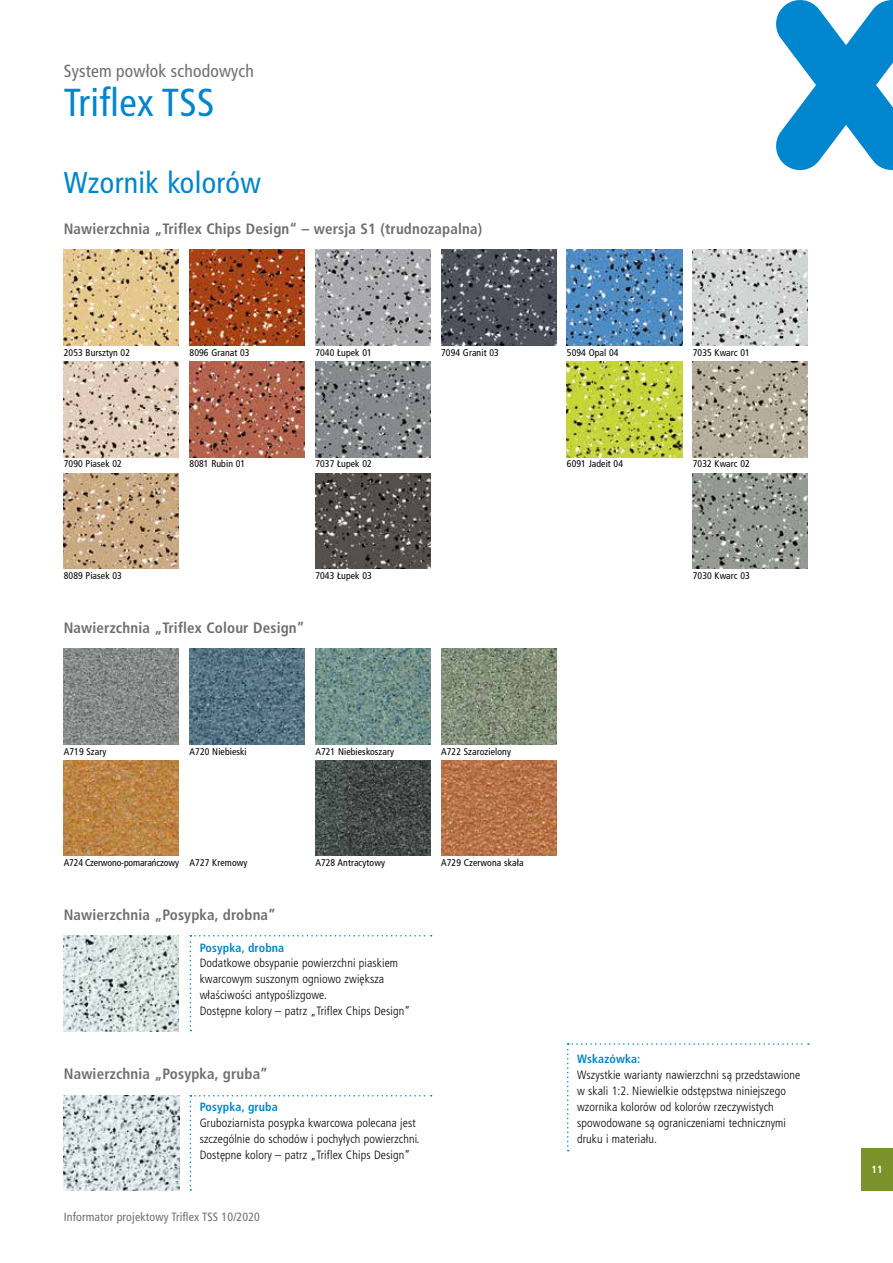
<style>
.page{position:relative;width:893px;height:1263px;background:#fff}
.page>*{position:absolute;margin:0;border:0;box-sizing:border-box;transform-origin:0 0}
.t1{font:condensed 39px "Frutiger LT Pro";letter-spacing:.01em;color:#0086ce}
.t2{font:condensed 30px "Frutiger LT Pro";letter-spacing:.01em;color:#0086ce}
.t3{font:condensed 17.55px "Frutiger LT Pro";letter-spacing:.01em;color:#706f6f}
.t4{font:700 condensed 15px "Frutiger LT Pro";letter-spacing:.01em;color:#706f6f}
.t5{font:300 condensed 12px/15.9px "Frutiger LT Pro";letter-spacing:.01em;color:#000}
.t6{font:condensed 12px "Frutiger LT Pro";letter-spacing:.01em;color:#706f6f}
.t7{font:700 condensed 12px "Frutiger LT Pro";letter-spacing:.01em;color:#0086ce}
.t8{font:700 condensed 10.5px "Frutiger LT Pro";color:#fff}
.t9{font:condensed 9.75px "Frutiger LT Pro";letter-spacing:.01em;color:#000}
.t10{font:condensed 9.75px "Frutiger LT Pro";letter-spacing:-.01em;color:#000}
</style>
<div class="page">
<div style="left:861px;top:1148px;width:32px;height:43px;background:#799229"></div>
<svg style="left:776px;top:0;width:117px;height:170px"></svg>
<svg style="left:567px;top:1043px;width:242px;height:108px"></svg>
<svg style="left:190px;top:935px;width:242px;height:96px"></svg>
<svg style="left:190px;top:1095px;width:242px;height:96px"></svg>
<img style="left:441px;top:648px;width:115px;height:96px">
<img style="left:315px;top:648px;width:116px;height:96px">
<img style="left:190px;top:648px;width:115px;height:96px">
<img style="left:64px;top:648px;width:115px;height:96px">
<img style="left:441px;top:760px;width:115px;height:96px">
<img style="left:315px;top:760px;width:116px;height:96px">
<img style="left:64px;top:760px;width:115px;height:96px">
<img style="left:64px;top:935px;width:115px;height:96px">
<img style="left:64px;top:1095px;width:115px;height:96px">
<img style="left:693px;top:361px;width:115px;height:96px">
<img style="left:693px;top:473px;width:115px;height:96px">
<img style="left:64px;top:250px;width:115px;height:95px">
<img style="left:315px;top:250px;width:116px;height:95px">
<img style="left:315px;top:361px;width:116px;height:96px">
<img style="left:693px;top:250px;width:115px;height:95px">
<img style="left:190px;top:250px;width:115px;height:95px">
<img style="left:567px;top:361px;width:115px;height:96px">
<img style="left:441px;top:250px;width:115px;height:95px">
<img style="left:567px;top:250px;width:115px;height:95px">
<img style="left:315px;top:473px;width:116px;height:96px">
<img style="left:190px;top:361px;width:115px;height:96px">
<img style="left:64px;top:361px;width:115px;height:96px">
<img style="left:64px;top:473px;width:115px;height:96px">
<h3 class="t3" style="left:64px;top:61px;width:192px">System powłok schodowych</h3>
<h1 class="t1" style="left:64px;top:80px;width:152px">Triflex TSS</h1>
<h2 class="t2" style="left:64px;top:165px;width:199px">Wzornik kolorów</h2>
<p class="t4" style="left:64px;top:220px;width:420px">Nawierzchnia „Triflex Chips Design“ – wersja S1 (trudnozapalna)</p>
<p class="t9" style="left:64px;top:347px;width:68px">2053 Bursztyn 02</p>
<p class="t9" style="left:315px;top:347px;width:58px">7040 Łupek 01</p>
<p class="t9" style="left:441px;top:347px;width:59px">7094 Granit 03</p>
<p class="t9" style="left:567px;top:347px;width:53px">5094 Opal 04</p>
<p class="t9" style="left:190px;top:347px;width:61px">8096 Granat 03</p>
<p class="t9" style="left:693px;top:347px;width:59px">7035 Kwarc 01</p>
<p class="t9" style="left:64px;top:458px;width:60px">7090 Piasek 02</p>
<p class="t9" style="left:190px;top:458px;width:57px">8081 Rubin 01</p>
<p class="t9" style="left:315px;top:458px;width:58px">7037 Łupek 02</p>
<p class="t9" style="left:64px;top:570px;width:60px">8089 Piasek 03</p>
<p class="t9" style="left:315px;top:570px;width:58px">7043 Łupek 03</p>
<p class="t4" style="left:64px;top:618px;width:242px">Nawierzchnia „Triflex Colour Design”</p>
<p class="t9" style="left:567px;top:458px;width:58px">6091 Jadeit 04</p>
<p class="t9" style="left:693px;top:458px;width:59px">7032 Kwarc 02</p>
<p class="t9" style="left:693px;top:570px;width:59px">7030 Kwarc 03</p>
<p class="t9" style="left:64px;top:745px;width:44px">A719 Szary</p>
<p class="t9" style="left:190px;top:745px;width:59px">A720 Niebieski</p>
<p class="t9" style="left:315px;top:745px;width:80px">A721 Niebieskoszary</p>
<p class="t9" style="left:441px;top:745px;width:71px">A722 Szarozielony</p>
<p class="t10" style="left:64px;top:857px;width:185px">A724 Czerwono-pomarańczowy A727 Kremowy</p>
<p class="t9" style="left:315px;top:857px;width:71px">A728 Antracytowy</p>
<p class="t9" style="left:441px;top:857px;width:84px">A729 Czerwona skała</p>
<p class="t4" style="left:64px;top:905px;width:214px">Nawierzchnia „Posypka, drobna”</p>
<p class="t7" style="left:200px;top:940px;width:86px">Posypka, drobna</p>
<p class="t5" style="left:200px;top:955px;width:212px">Dodatkowe obsypanie powierzchni piaskiem kwarcowym suszonym ogniowo zwiększa właściwości antypoślizgowe.<br>Dostępne kolory – patrz „Triflex Chips Design”</p>
<p class="t4" style="left:64px;top:1065px;width:206px">Nawierzchnia „Posypka, gruba”</p>
<p class="t7" style="left:200px;top:1100px;width:80px">Posypka, gruba</p>
<p class="t5" style="left:200px;top:1115px;width:221px">Gruboziarnista posypka kwarcowa polecana jest szczególnie do schodów i pochyłych powierzchni.<br>Dostępne kolory – patrz „Triflex Chips Design”</p>
<p class="t6" style="left:64px;top:1210px;width:198px">Informator projektowy Triflex TSS 10/2020</p>
<p class="t7" style="left:577px;top:1052px;width:65px">Wskazówka:</p>
<p class="t5" style="left:577px;top:1067px;width:225px">Wszystkie warianty nawierzchni są przedstawione w skali 1:2. Niewielkie odstępstwa niniejszego wzornika kolorów od kolorów rzeczywistych spowodowane są ograniczeniami technicznymi druku i materiału.</p>
<p class="t8" style="left:871px;top:1163px;width:13px">11</p>
</div>
